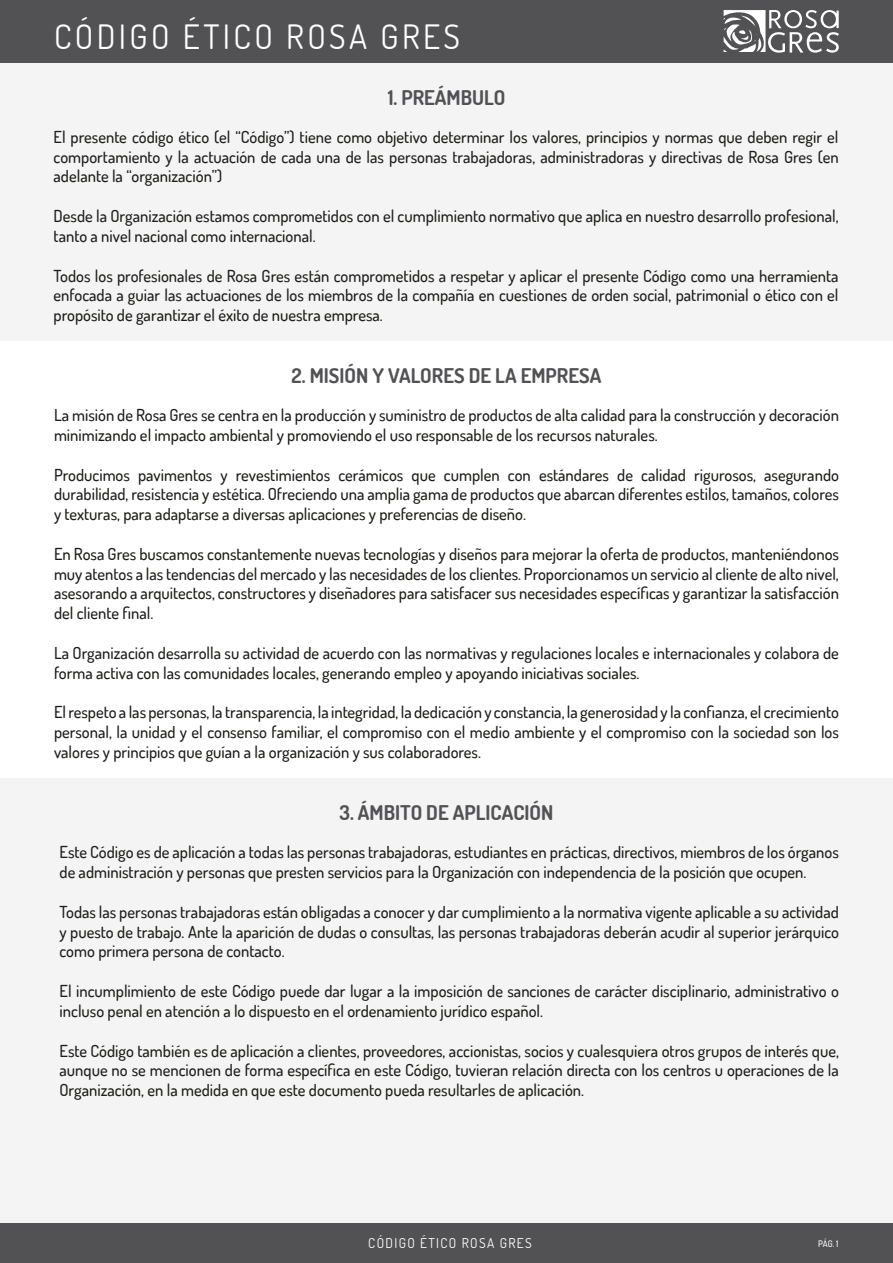
<style>
.page{position:relative;width:893px;height:1263px;background:#fff}
.page>*{position:absolute;margin:0;border:0;box-sizing:border-box;transform-origin:0 0}
.t1{font:33.45px "Dosis";letter-spacing:.1em;color:#fff}
.t2{font:700 20.25px "Dosis";color:#525255}
.t3{font:500 16.5px/19.8px "Dosis";color:#1d1d1b;text-align:justify}
.t4{font:13.5px "Dosis";letter-spacing:.1em;color:#fff}
.t5{font:500 9px "Dosis";color:#fff}
</style>
<div class="page">
<div style="left:0;top:0;width:893px;height:63px;background:#525255"></div>
<svg style="left:724px;top:10px;width:115px;height:43px"></svg>
<div style="left:0;top:64px;width:893px;height:277px;background:#f4f4f4"></div>
<div style="left:0;top:1222px;width:893px;height:41px;background:#525255"></div>
<div style="left:0;top:778px;width:893px;height:444px;background:#f4f4f4"></div>
<p class="t1" style="left:54px;top:14px;width:408px">CÓDIGO ÉTICO ROSA GRES</p>
<p class="t2" style="left:388px;top:84px;width:119px">1. PREÁMBULO</p>
<p class="t3" style="left:54px;top:127px;width:787px">El presente código ético (el “Código”) tiene como objetivo determinar los valores, principios y normas que deben regir el comportamiento y la actuación de cada una de las personas trabajadoras, administradoras y directivas de Rosa Gres (en adelante la “organización”)</p>
<p class="t3" style="left:54px;top:206px;width:786px">Desde la Organización estamos comprometidos con el cumplimiento normativo que aplica en nuestro desarrollo profesional, tanto a nivel nacional como internacional.</p>
<p class="t3" style="left:54px;top:265px;width:786px">Todos los profesionales de Rosa Gres están comprometidos a respetar y aplicar el presente Código como una herramienta enfocada a guiar las actuaciones de los miembros de la compañía en cuestiones de orden social, patrimonial o ético con el propósito de garantizar el éxito de nuestra empresa.</p>
<p class="t2" style="left:292px;top:362px;width:311px">2. MISIÓN Y VALORES DE LA EMPRESA</p>
<p class="t3" style="left:54px;top:405px;width:786px">La misión de Rosa Gres se centra en la producción y suministro de productos de alta calidad para la construcción y decoración minimizando el impacto ambiental y promoviendo el uso responsable de los recursos naturales.</p>
<p class="t3" style="left:54px;top:464px;width:786px">Producimos pavimentos y revestimientos cerámicos que cumplen con estándares de calidad rigurosos, asegurando durabilidad, resistencia y estética. Ofreciendo una amplia gama de productos que abarcan diferentes estilos, tamaños, colores y texturas, para adaptarse a diversas aplicaciones y preferencias de diseño.</p>
<p class="t3" style="left:54px;top:543px;width:786px">En Rosa Gres buscamos constantemente nuevas tecnologías y diseños para mejorar la oferta de productos, manteniéndonos muy atentos a las tendencias del mercado y las necesidades de los clientes. Proporcionamos un servicio al cliente de alto nivel, asesorando a arquitectos, constructores y diseñadores para satisfacer sus necesidades específicas y garantizar la satisfacción del cliente final.</p>
<p class="t3" style="left:54px;top:642px;width:786px">La Organización desarrolla su actividad de acuerdo con las normativas y regulaciones locales e internacionales y colabora de forma activa con las comunidades locales, generando empleo y apoyando iniciativas sociales.</p>
<p class="t3" style="left:54px;top:702px;width:786px">El respeto a las personas, la transparencia, la integridad, la dedicación y constancia, la generosidad y la confianza, el crecimiento personal, la unidad y el consenso familiar, el compromiso con el medio ambiente y el compromiso con la sociedad son los valores y principios que guían a la organización y sus colaboradores.</p>
<p class="t2" style="left:339px;top:800px;width:215px">3. ÁMBITO DE APLICACIÓN</p>
<p class="t3" style="left:60px;top:842px;width:781px">Este Código es de aplicación a todas las personas trabajadoras, estudiantes en prácticas, directivos, miembros de los órganos de administración y personas que presten servicios para la Organización con independencia de la posición que ocupen.</p>
<p class="t3" style="left:60px;top:901px;width:781px">Todas las personas trabajadoras están obligadas a conocer y dar cumplimiento a la normativa vigente aplicable a su actividad y puesto de trabajo. Ante la aparición de dudas o consultas, las personas trabajadoras deberán acudir al superior jerárquico como primera persona de contacto.</p>
<p class="t3" style="left:60px;top:981px;width:781px">El incumplimiento de este Código puede dar lugar a la imposición de sanciones de carácter disciplinario, administrativo o incluso penal en atención a lo dispuesto en el ordenamiento jurídico español.</p>
<p class="t3" style="left:60px;top:1040px;width:781px">Este Código también es de aplicación a clientes, proveedores, accionistas, socios y cualesquiera otros grupos de interés que, aunque no se mencionen de forma específica en este Código, tuvieran relación directa con los centros u operaciones de la Organización, en la medida en que este documento pueda resultarles de aplicación.</p>
<p class="t4" style="left:368px;top:1234px;width:165px">CÓDIGO ÉTICO ROSA GRES</p>
<p class="t5" style="left:818px;top:1238px;width:22px">PÁG. 1</p>
</div>
